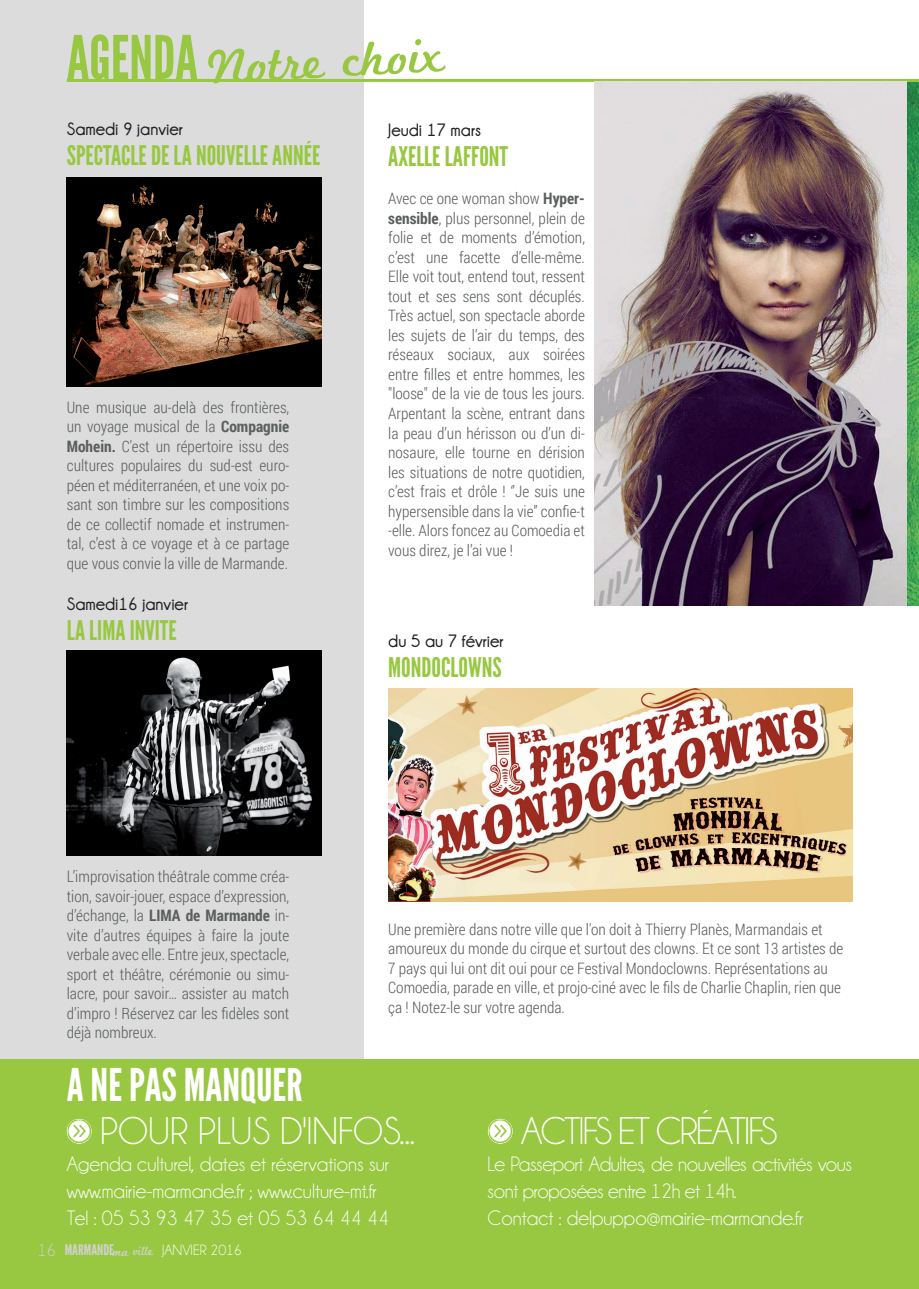
<style>
.page{position:relative;width:919px;height:1289px;background:#fff}
.page>*{position:absolute;margin:0;border:0;box-sizing:border-box;transform-origin:0 0}
.t1{font:60px "League Gothic";color:#98c841}
.t2{font:50.1px "Marketing Script";color:#98c841}
.t3{font:45px "League Gothic";color:#fff}
.t4{font:39px "Champagne&Limousines";color:#fff}
.t5{font:39px "Champagne&Limousines";letter-spacing:-.05em;color:#fff}
.t6{font:27px "League Gothic";color:#98c841}
.t7{font:21px/27px "Champagne&Limousines";letter-spacing:-.02em;color:#fff}
.t8{font:21px/27px "Champagne&Limousines";color:#fff}
.t9{font:700 18px "Champagne&Limousines";color:#231f20}
.t10{font:300 15.75px/19.5px "Roboto Condensed";color:#5c5f5f;text-align:justify}
.t11{font:15px "Champagne&Limousines";color:#fff}
.t12{font:14.7px "League Gothic";color:#d1d0d0;scale:1.06 1}
.t13{font:12.45px "Marketing Script";color:#d1d0d0}
.s1{font-weight:700}
.s2{font-family:"Champagne&Limousines";font-size:18px}
</style>
<div class="page">
<div style="left:0;top:0;width:363px;height:1276px;background:#dcdcdd"></div>
<div style="left:0;top:1059px;width:906px;height:229px;background:#98c841"></div>
<div style="left:906px;top:1059px;width:12px;height:229px;background:#98c841"></div>
<img style="left:906px;top:82px;width:12px;height:523px">
<hr style="left:67px;top:79px;width:851px;height:3px;background:#98c841">
<img style="left:388px;top:689px;width:464px;height:212px">
<img style="left:68px;top:1119px;width:23px;height:24px">
<img style="left:488px;top:1119px;width:24px;height:24px">
<img style="left:67px;top:177px;width:254px;height:209px">
<img style="left:594px;top:82px;width:312px;height:523px">
<img style="left:67px;top:651px;width:254px;height:204px">
<h1 class="t1" style="left:67px;top:22px;width:132px">AGENDA</h1>
<h2 class="t2" style="left:206px;top:37px;width:239px;rotate:-3deg">Notre choix</h2>
<p class="t9" style="left:67px;top:119px;width:118px">Samedi 9 janvier</p>
<h3 class="t6" style="left:67px;top:140px;width:255px">SPECTACLE DE LA NOUVELLE ANNÉE</h3>
<p class="t10" style="left:67px;top:396px;width:224px">Une musique au-delà des frontières, un voyage musical de la <span class="s1">Compagnie Mohein.</span> C'est un répertoire issu des cultures populaires du sud-est euro&shy;péen et méditerranéen, et une voix po&shy;sant son timbre sur les compositions de ce collectif nomade et instrumen&shy;tal, c’est à ce voyage et à ce partage que vous convie la ville de Marmande.</p>
<p class="t9" style="left:67px;top:593px;width:123px">Samedi16 janvier</p>
<h3 class="t6" style="left:67px;top:613px;width:111px">LA LIMA INVITE</h3>
<p class="t9" style="left:388px;top:120px;width:94px">jeudi 17 mars</p>
<h3 class="t6" style="left:388px;top:140px;width:121px">AXELLE LAFFONT</h3>
<p class="t10" style="left:388px;top:188px;width:198px">Avec ce one woman show <span class="s1">Hyper&shy;sensible</span>, plus personnel, plein de folie et de moments d’émotion, c’est une facette d’elle-même.<br>Elle voit tout, entend tout, ressent tout et ses sens sont décuplés.<br>Très actuel, son spectacle aborde les sujets de l’air du temps, des réseaux sociaux, aux soirées entre filles et entre hommes, les "loose" de la vie de tous les jours.<br>Arpentant la scène, entrant dans la peau d’un hérisson ou d’un di&shy;nosaure, elle tourne en dérision les situations de notre quotidien, c’est frais et drôle ! ‘’Je suis une hypersensible dans la vie’’ confie-t -elle. Alors foncez au Comoedia et vous direz, je l’ai vue !</p>
<p class="t9" style="left:388px;top:630px;width:117px">du 5 au 7 février</p>
<h3 class="t6" style="left:388px;top:651px;width:115px">MONDOCLOWNS</h3>
<p class="t10" style="left:67px;top:866px;width:224px">L’improvisation théâtrale comme créa&shy;tion, savoir-jouer, espace d’expression, d’échange, la <span class="s1">LIMA de Marmande</span> in&shy;vite d’autres équipes à faire la joute verbale avec elle. Entre jeux, spectacle, sport et théâtre, cérémonie ou simu&shy;lacre, pour savoir… assister au match d’impro ! Réservez car les fidèles sont déjà nombreux.</p>
<h3 class="t3" style="left:67px;top:1057px;width:237px">A NE PAS MANQUER</h3>
<p class="t10" style="left:388px;top:918px;width:456px;text-align:left">Une première dans notre ville que l'on doit à Thierry Planès, Marmandais et amoureux du monde du cirque et surtout des clowns. Et ce sont 13 artistes de 7 pays qui lui ont dit oui pour ce Festival Mondoclowns. Représentations au Comoedia, parade en ville, et projo-ciné avec le fils de Charlie Chaplin, rien que ça ! Notez-le sur votre agenda.</p>
<h3 class="t4" style="left:100px;top:1108px;width:316px">POUR PLUS D'INFOS...</h3>
<h3 class="t8" style="left:67px;top:1149px;width:323px">Agenda culturel, dates et réservations sur www.mairie-marmande.fr ; www.culture-mt.fr<br>Tel : 05 53 93 47 35 et 05 53 64 44 44</h3>
<p class="t12" style="left:38px;top:1240px;width:74px"><span class="s2">16</span> MARMANDE</p>
<p class="t13" style="left:112px;top:1244px;width:42px;rotate:-3deg">ma ville</p>
<p class="t11" style="left:162px;top:1241px;width:81px">JANVIER 2016</p>
<h3 class="t5" style="left:521px;top:1108px;width:258px">ACTIFS ET CRéATIFS</h3>
<h3 class="t7" style="left:487px;top:1149px;width:366px">Le Passeport Adultes, de nouvelles activités vous sont proposées entre 12h et 14h.<br>Contact : delpuppo@mairie-marmande.fr</h3>
</div>
